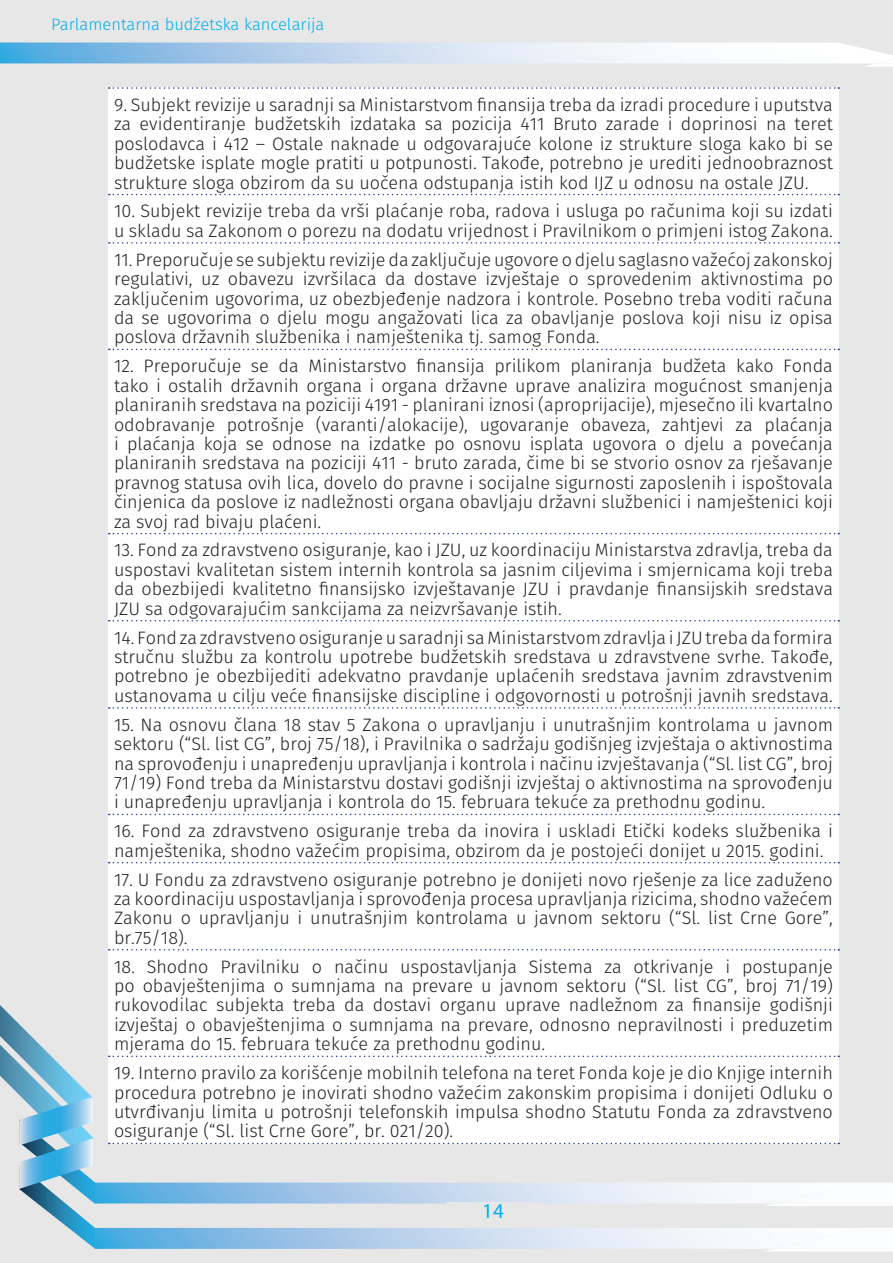
<style>
.page{position:relative;width:893px;height:1263px;background:#e7e7e7}
.page>*{position:absolute;margin:0;border:0;box-sizing:border-box;transform-origin:0 0}
.t1{font:21px "Myriad Pro";color:#00aeef}
.t2{font:300 18px/19.5px "Fira Sans";color:#231f20;text-align:justify}
.t3{font:300 16.5px "Fira Sans";color:#00aeef}
</style>
<div class="page">
<img style="left:95px;top:1228px;width:798px;height:21px">
<img style="left:0;top:42px;width:893px;height:21px">
<img style="left:95px;top:1182px;width:798px;height:21px">
<img style="left:862px;top:63px;width:31px;height:4px">
<img style="left:876px;top:60px;width:17px;height:3px">
<svg style="left:0;top:1005px;width:95px;height:244px"></svg>
<img style="left:767px;top:1249px;width:126px;height:2px">
<div style="left:775px;top:1230px;width:118px;height:19px;background:#fcfdfe"></div>
<img style="left:766px;top:1203px;width:127px;height:3px">
<div style="left:773px;top:1185px;width:120px;height:18px;background:#fcfdfe"></div>
<div style="left:446px;top:1202px;width:94px;height:23px;background:#e7e7e7"></div>
<div style="left:108px;top:88px;width:731px;height:1055px;background:#fff"></div>
<svg style="left:109px;top:87px;width:730px;height:2px"></svg>
<svg style="left:109px;top:194px;width:730px;height:1px"></svg>
<svg style="left:109px;top:242px;width:730px;height:2px"></svg>
<svg style="left:109px;top:349px;width:730px;height:1px"></svg>
<svg style="left:109px;top:533px;width:730px;height:1px"></svg>
<svg style="left:109px;top:620px;width:730px;height:1px"></svg>
<svg style="left:109px;top:707px;width:730px;height:2px"></svg>
<svg style="left:109px;top:814px;width:730px;height:1px"></svg>
<svg style="left:109px;top:862px;width:730px;height:1px"></svg>
<svg style="left:109px;top:949px;width:730px;height:1px"></svg>
<svg style="left:109px;top:1055px;width:730px;height:2px"></svg>
<svg style="left:109px;top:1143px;width:730px;height:1px"></svg>
<p class="t3" style="left:51px;top:13px;width:275px">Parlamentarna budžetska kancelarija</p>
<p class="t2" style="left:114px;top:95px;width:720px">9. Subjekt revizije u saradnji sa Ministarstvom finansija treba da izradi procedure i uputstva za evidentiranje budžetskih izdataka sa pozicija 411 Bruto zarade i doprinosi na teret poslodavca i 412 – Ostale naknade u odgovarajuće kolone iz strukture sloga kako bi se budžetske isplate mogle pratiti u potpunosti. Takođe, potrebno je urediti jednoobraznost strukture sloga obzirom da su uočena odstupanja istih kod IJZ u odnosu na ostale JZU.</p>
<p class="t2" style="left:114px;top:201px;width:720px">10. Subjekt revizije treba da vrši plaćanje roba, radova i usluga po računima koji su izdati u skladu sa Zakonom o porezu na dodatu vrijednost i Pravilnikom o primjeni istog Zakona.</p>
<p class="t2" style="left:114px;top:250px;width:720px">11. Preporučuje se subjektu revizije da zaključuje ugovore o djelu saglasno važećoj zakonskoj regulativi, uz obavezu izvršilaca da dostave izvještaje o sprovedenim aktivnostima po zaključenim ugovorima, uz obezbjeđenje nadzora i kontrole. Posebno treba voditi računa da se ugovorima o djelu mogu angažovati lica za obavljanje poslova koji nisu iz opisa poslova državnih službenika i namještenika tj. samog Fonda.</p>
<p class="t2" style="left:114px;top:356px;width:720px">12. Preporučuje se da Ministarstvo finansija prilikom planiranja budžeta kako Fonda tako i ostalih državnih organa i organa državne uprave analizira mogućnost smanjenja planiranih sredstava na poziciji 4191 - planirani iznosi (aproprijacije), mjesečno ili kvartalno odobravanje potrošnje (varanti/alokacije), ugovaranje obaveza, zahtjevi za plaćanja i plaćanja koja se odnose na izdatke po osnovu isplata ugovora o djelu a povećanja planiranih sredstava na poziciji 411 - bruto zarada, čime bi se stvorio osnov za rješavanje pravnog statusa ovih lica, dovelo do pravne i socijalne sigurnosti zaposlenih i ispoštovala činjenica da poslove iz nadležnosti organa obavljaju državni službenici i namještenici koji za svoj rad bivaju plaćeni.</p>
<p class="t2" style="left:114px;top:540px;width:720px">13. Fond za zdravstveno osiguranje, kao i JZU, uz koordinaciju Ministarstva zdravlja, treba da uspostavi kvalitetan sistem internih kontrola sa jasnim ciljevima i smjernicama koji treba da obezbijedi kvalitetno finansijsko izvještavanje JZU i pravdanje finansijskih sredstava JZU sa odgovarajućim sankcijama za neizvršavanje istih.</p>
<p class="t2" style="left:114px;top:627px;width:720px">14. Fond za zdravstveno osiguranje u saradnji sa Ministarstvom zdravlja i JZU treba da formira stručnu službu za kontrolu upotrebe budžetskih sredstava u zdravstvene svrhe. Takođe, potrebno je obezbijediti adekvatno pravdanje uplaćenih sredstava javnim zdravstvenim ustanovama u cilju veće finansijske discipline i odgovornosti u potrošnji javnih sredstava.</p>
<p class="t2" style="left:114px;top:715px;width:720px">15. Na osnovu člana 18 stav 5 Zakona o upravljanju i unutrašnjim kontrolama u javnom sektoru (“Sl. list CG”, broj 75/18), i Pravilnika o sadržaju godišnjeg izvještaja o aktivnostima na sprovođenju i unapređenju upravljanja i kontrola i načinu izvještavanja (“Sl. list CG”, broj 71/19) Fond treba da Ministarstvu dostavi godišnji izvještaj o aktivnostima na sprovođenju i unapređenju upravljanja i kontrola do 15. februara tekuće za prethodnu godinu.</p>
<p class="t2" style="left:114px;top:821px;width:720px">16. Fond za zdravstveno osiguranje treba da inovira i uskladi Etički kodeks službenika i namještenika, shodno važećim propisima, obzirom da je postojeći donijet u 2015. godini.</p>
<p class="t2" style="left:114px;top:869px;width:720px">17. U Fondu za zdravstveno osiguranje potrebno je donijeti novo rješenje za lice zaduženo za koordinaciju uspostavljanja i sprovođenja procesa upravljanja rizicima, shodno važećem Zakonu o upravljanju i unutrašnjim kontrolama u javnom sektoru (“Sl. list Crne Gore”, br.75/18).</p>
<p class="t2" style="left:114px;top:956px;width:720px">18. Shodno Pravilniku o načinu uspostavljanja Sistema za otkrivanje i postupanje po obavještenjima o sumnjama na prevare u javnom sektoru (“Sl. list CG”, broj 71/19) rukovodilac subjekta treba da dostavi organu uprave nadležnom za finansije godišnji izvještaj o obavještenjima o sumnjama na prevare, odnosno nepravilnosti i preduzetim mjerama do 15. februara tekuće za prethodnu godinu.</p>
<p class="t2" style="left:114px;top:1063px;width:720px">19. Interno pravilo za korišćenje mobilnih telefona na teret Fonda koje je dio Knjige internih procedura potrebno je inovirati shodno važećim zakonskim propisima i donijeti Odluku o utvrđivanju limita u potrošnji telefonskih impulsa shodno Statutu Fonda za zdravstveno osiguranje (“Sl. list Crne Gore”, br. 021/20).</p>
<p class="t1" style="left:482px;top:1197px;width:23px">14</p>
</div>
